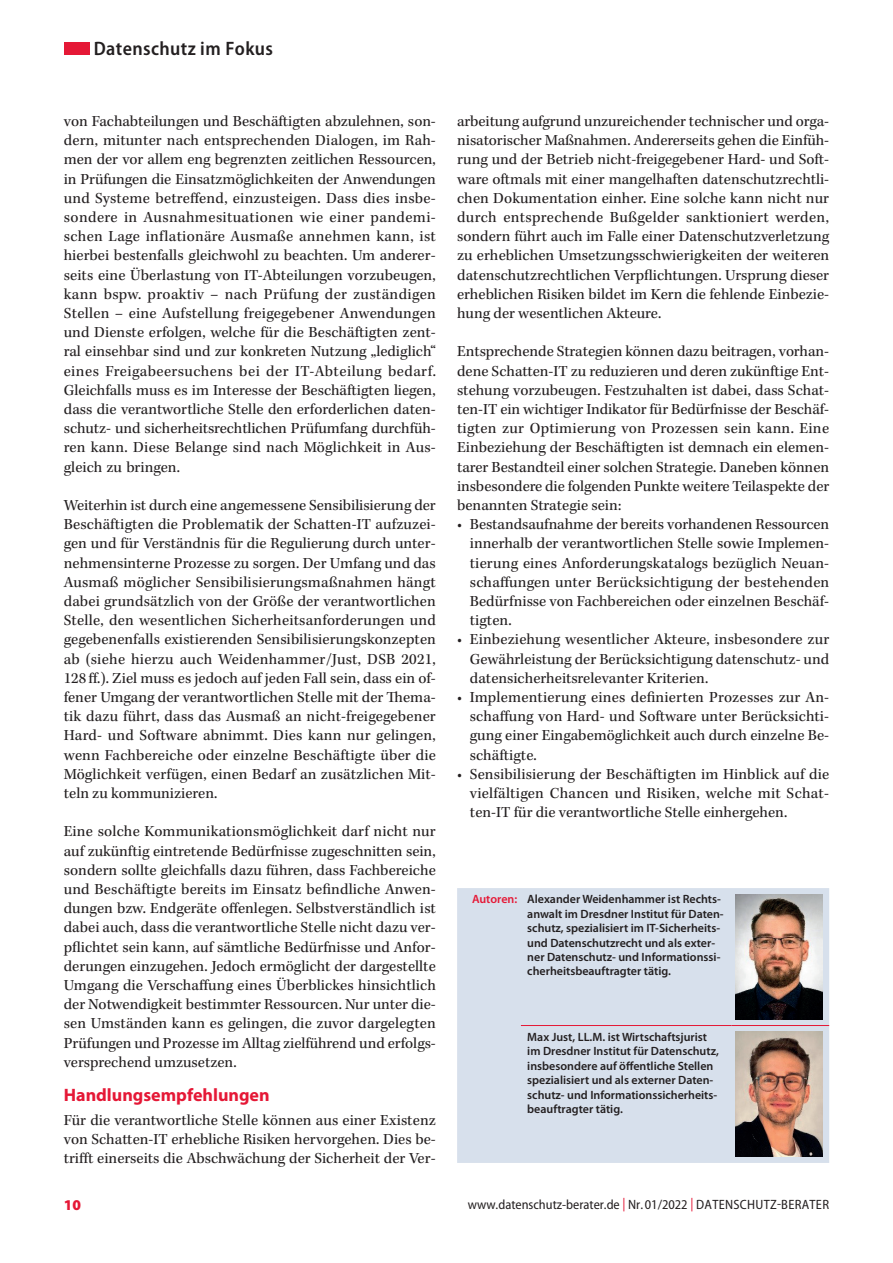
<style>
.page{position:relative;width:893px;height:1263px;background:#fff}
.page>*{position:absolute;margin:0;border:0;box-sizing:border-box;transform-origin:0 0}
.t1{font:600 semi-condensed 19.5px "Myriad Pro";letter-spacing:.02em;color:#231f20}
.t2{font:700 18px "Myriad Pro";color:#e51836}
.t3{font:15.75px/19.2px "Kepler Std";color:#231f20;text-align:justify}
.t4{font:900 15px "Myriad Pro";color:#e51836}
.t5{font:semi-condensed 13.5px "Myriad Pro";color:#231f20}
.t6{font:600 12px/14.4px "Myriad Pro";color:#231f20}
.s1{color:#e51836}
</style>
<div class="page">
<div style="left:64px;top:42px;width:25px;height:13px;background:#e51836"></div>
<div style="left:457px;top:888px;width:372px;height:275px;background:#d7e0ec"></div>
<hr style="left:521px;top:1025px;width:210px;height:1px;background:#e51836">
<hr style="left:731px;top:1025px;width:98px;height:1px;background:#e51836">
<img style="left:735px;top:894px;width:88px;height:125px">
<img style="left:735px;top:1032px;width:88px;height:124px">
<p class="t1" style="left:94px;top:38px;width:181px">Datenschutz im Fokus</p>
<p class="t3" style="left:64px;top:112px;width:374px">von Fachabteilungen und Beschäftigten abzulehnen, son&shy;dern, mitunter nach entsprechenden Dialogen, im Rah&shy;men der vor allem eng begrenzten zeitlichen Ressourcen, in Prüfungen die Einsatzmöglichkeiten der Anwendungen und Systeme betreffend, einzusteigen. Dass dies insbe&shy;sondere in Ausnahmesituationen wie einer pandemi&shy;schen Lage inflationäre Ausmaße annehmen kann, ist hierbei bestenfalls gleichwohl zu beachten. Um anderer&shy;seits eine Überlastung von IT-Abteilungen vorzubeugen, kann bspw. proaktiv – nach Prüfung der zuständigen Stellen – eine Aufstellung freigegebener Anwendungen und Dienste erfolgen, welche für die Beschäftigten zent&shy;ral einsehbar sind und zur konkreten Nutzung „lediglich“ eines Freigabeersuchens bei der IT-Abteilung bedarf.<br>Gleichfalls muss es im Interesse der Beschäftigten liegen, dass die verantwortliche Stelle den erforderlichen daten&shy;schutz- und sicherheitsrechtlichen Prüfumfang durchfüh&shy;ren kann. Diese Belange sind nach Möglichkeit in Aus&shy;gleich zu bringen.</p>
<p class="t3" style="left:64px;top:496px;width:374px">Weiterhin ist durch eine angemessene Sensibilisierung der Beschäftigten die Problematik der Schatten-IT aufzuzei&shy;gen und für Verständnis für die Regulierung durch unter&shy;nehmensinterne Prozesse zu sorgen. Der Umfang und das Ausmaß möglicher Sensibilisierungsmaßnahmen hängt dabei grundsätzlich von der Größe der verantwortlichen Stelle, den wesentlichen Sicherheitsanforderungen und gegebenenfalls existierenden Sensibilisierungskonzepten ab (siehe hierzu auch Weidenhammer/Just, DSB 2021, 128ff.). Ziel muss es jedoch auf jeden Fall sein, dass ein of&shy;fener Umgang der verantwortlichen Stelle mit der Thema&shy;tik dazu führt, dass das Ausmaß an nicht-freigegebener Hard- und Software abnimmt. Dies kann nur gelingen, wenn Fachbereiche oder einzelne Beschäftigte über die Möglichkeit verfügen, einen Bedarf an zusätzlichen Mit&shy;teln zu kommunizieren.</p>
<p class="t3" style="left:64px;top:822px;width:374px">Eine solche Kommunikationsmöglichkeit darf nicht nur auf zukünftig eintretende Bedürfnisse zugeschnitten sein, sondern sollte gleichfalls dazu führen, dass Fachbereiche und Beschäftigte bereits im Einsatz befindliche Anwen&shy;dungen bzw. Endgeräte offenlegen. Selbstverständlich ist dabei auch, dass die verantwortliche Stelle nicht dazu ver&shy;pflichtet sein kann, auf sämtliche Bedürfnisse und Anfor&shy;derungen einzugehen. Jedoch ermöglicht der dargestellte Umgang die Verschaffung eines Überblickes hinsichtlich der Notwendigkeit bestimmter Ressourcen. Nur unter die&shy;sen Umständen kann es gelingen, die zuvor dargelegten Prüfungen und Prozesse im Alltag zielführend und erfolgs&shy;versprechend umzusetzen.</p>
<p class="t2" style="left:64px;top:1083px;width:207px">Handlungsempfehlungen</p>
<p class="t3" style="left:64px;top:1111px;width:374px">Für die verantwortliche Stelle können aus einer Existenz von Schatten-IT erhebliche Risiken hervorgehen. Dies be&shy;trifft einerseits die Abschwächung der Sicherheit der Ver-</p>
<p class="t4" style="left:64px;top:1197px;width:19px">10</p>
<p class="t3" style="left:457px;top:112px;width:374px">arbeitung aufgrund unzureichender technischer und orga&shy;nisatorischer Maßnahmen. Andererseits gehen die Einfüh&shy;rung und der Betrieb nicht-freigegebener Hard- und Soft&shy;ware oftmals mit einer mangelhaften datenschutzrechtli&shy;chen Dokumentation einher. Eine solche kann nicht nur durch entsprechende Bußgelder sanktioniert werden, sondern führt auch im Falle einer Datenschutzverletzung zu erheblichen Umsetzungsschwierigkeiten der weiteren datenschutzrechtlichen Verpflichtungen. Ursprung dieser erheblichen Risiken bildet im Kern die fehlende Einbezie&shy;hung der wesentlichen Akteure.</p>
<p class="t3" style="left:457px;top:343px;width:374px">Entsprechende Strategien können dazu beitragen, vorhan&shy;dene Schatten-IT zu reduzieren und deren zukünftige Ent&shy;stehung vorzubeugen. Festzuhalten ist dabei, dass Schat&shy;ten-IT ein wichtiger Indikator für Bedürfnisse der Beschäf&shy;tigten zur Optimierung von Prozessen sein kann. Eine Einbeziehung der Beschäftigten ist demnach ein elemen&shy;tarer Bestandteil einer solchen Strategie. Daneben können insbesondere die folgenden Punkte weitere Teilaspekte der benannten Strategie sein:</p>
<p class="t3" style="left:470px;top:515px;width:361px;text-indent:-13px">• Bestandsaufnahme der bereits vorhandenen Ressourcen innerhalb der verantwortlichen Stelle sowie Implemen&shy;tierung eines Anforderungskatalogs bezüglich Neuan&shy;schaffungen unter Berücksichtigung der bestehenden Bedürfnisse von Fachbereichen oder einzelnen Beschäf&shy;tigten.</p>
<p class="t3" style="left:470px;top:630px;width:361px;text-indent:-13px">• Einbeziehung wesentlicher Akteure, insbesondere zur Gewährleistung der Berücksichtigung datenschutz- und datensicherheitsrelevanter Kriterien.</p>
<p class="t3" style="left:470px;top:688px;width:361px;text-indent:-13px">• Implementierung eines definierten Prozesses zur An&shy;schaffung von Hard- und Software unter Berücksichti&shy;gung einer Eingabemöglichkeit auch durch einzelne Be&shy;schäftigte.</p>
<p class="t3" style="left:470px;top:765px;width:361px;text-indent:-13px">• Sensibilisierung der Beschäftigten im Hinblick auf die vielfältigen Chancen und Risiken, welche mit Schat&shy;ten-IT für die verantwortliche Stelle einhergehen.</p>
<p class="t6" style="left:527px;top:892px;width:198px;text-indent:-55px"><span class="s1">Autoren:</span> Alexander Weidenhammer ist Rechts&shy;anwalt im Dresdner Institut für Daten&shy;schutz, spezialisiert im IT-Sicherheits&shy;und Datenschutzrecht und als exter&shy;ner Datenschutz- und Informationssi&shy;cherheitsbeauftragter tätig.</p>
<p class="t6" style="left:527px;top:1029px;width:193px">Max Just, LL.M. ist Wirtschaftsjurist im Dresdner Institut für Datenschutz, insbesondere auf öffentliche Stellen spezialisiert und als externer Daten&shy;schutz- und Informationssicherheits&shy;beauftragter tätig.</p>
<p class="t5" style="left:468px;top:1197px;width:363px">www.datenschutz-berater.de <span class="s1">|</span> Nr. 01/2022 <span class="s1">|</span> DATENSCHUTZ-BERATER</p>
</div>
